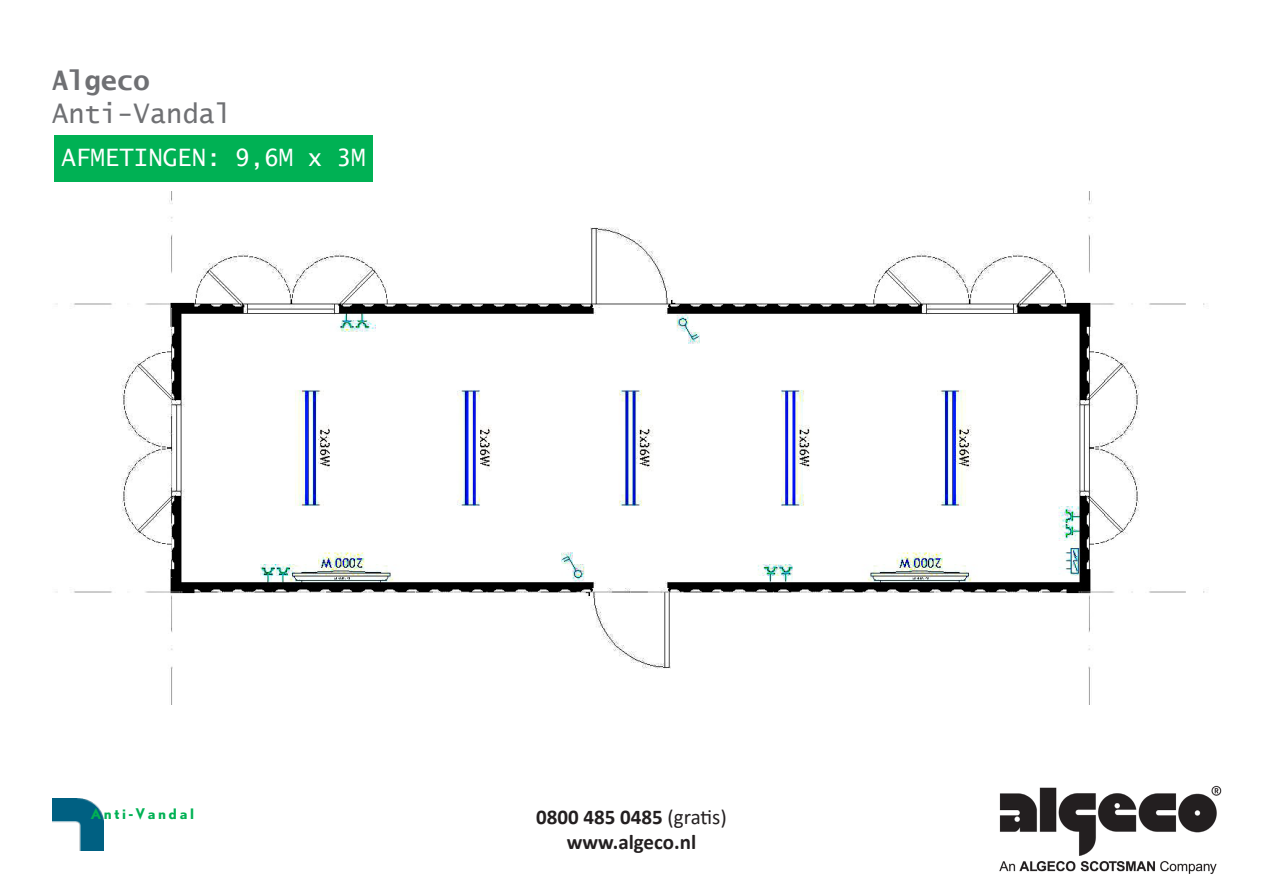
<style>
.page{position:relative;width:1263px;height:893px;background:#fff}
.page>*{position:absolute;margin:0;border:0;box-sizing:border-box;transform-origin:0 0}
.t1{font:27px "Lucida Sans Typewriter";color:#6f7073}
.t2{font:700 27px "Lucida Sans Typewriter";color:#6f7073}
.t3{font:24px "Lucida Sans Typewriter";color:#fff}
.t4{font:700 21px/25.2px "Calibri";color:#231f20;text-align:center}
.t5{font:700 13.5px "DTL Nobel T";color:#00b154}
.s1{font-weight:400}
</style>
<div class="page">
<img style="left:999px;top:785px;width:223px;height:89px">
<img style="left:53px;top:799px;width:50px;height:52px">
<img style="left:56px;top:192px;width:1149px;height:512px">
<div style="left:54px;top:135px;width:319px;height:47px;background:#00b154"></div>
<p class="t2" style="left:52px;top:65px;width:99px">Algeco</p>
<p class="t1" style="left:52px;top:98px;width:181px">Anti-Vandal</p>
<p class="t3" style="left:62px;top:144px;width:305px">AFMETINGEN: 9,6M x 3M</p>
<p class="t5" style="left:91px;top:804px;width:105px">A n t i - V a n d a l</p>
<p class="t4" style="left:536px;top:803px;width:192px">0800 485 0485 <span class="s1">(gratis) </span>www.algeco.nl</p>
</div>
